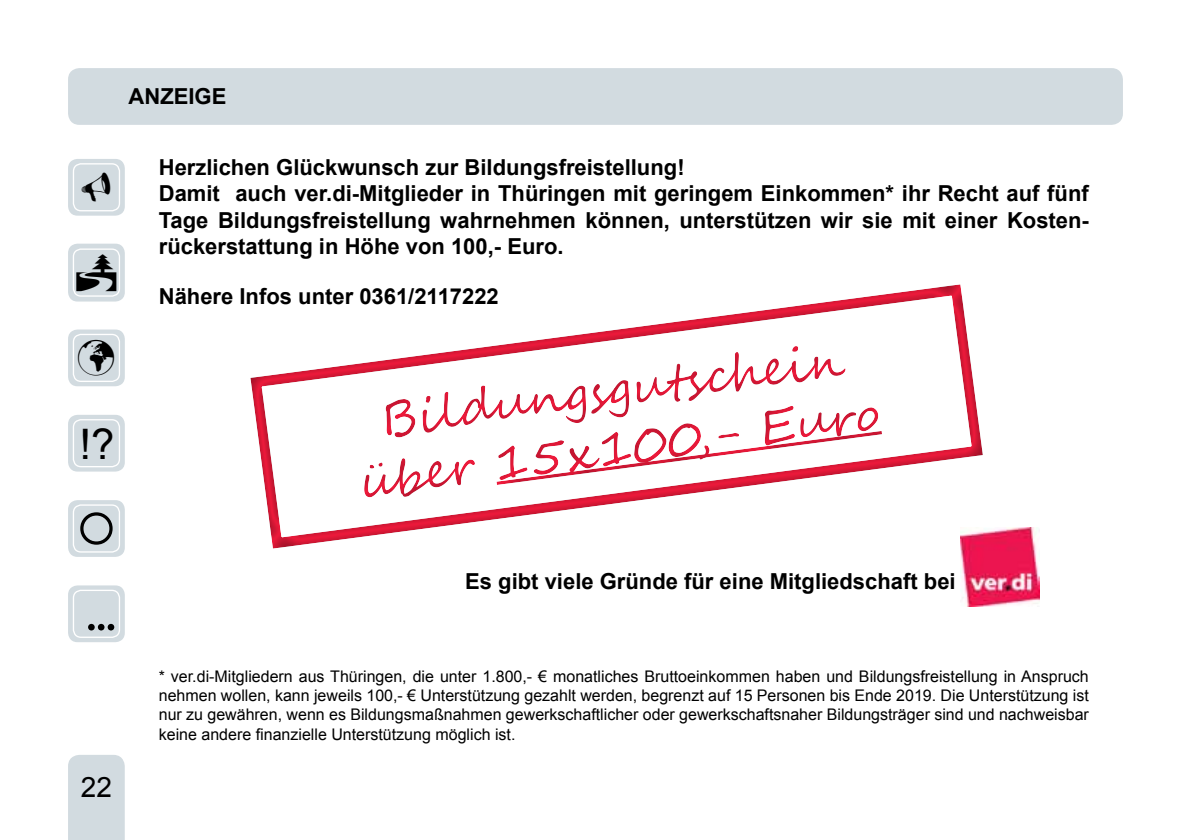
<style>
.page{position:relative;width:1191px;height:840px;background:#fff}
.page>*{position:absolute;margin:0;border:0;box-sizing:border-box;transform-origin:0 0}
.t1{font:48px/57.6px "Segoe Script";color:#ed1a3b;text-align:center}
.t2{font:42px "Arial";color:#000}
.t3{font:28px "Arial";color:#000}
.t4{font:700 22px/26.4px "Arial";color:#000}
.t5{font:16px/19.2px "Arial";color:#000;text-align:justify}
</style>
<div class="page">
<div style="left:68px;top:414px;width:57px;height:57px;background:#d2dbe0;border-radius:9px"></div>
<div style="left:68px;top:68px;width:1055px;height:57px;background:#d2dbe0;border-radius:11px"></div>
<div style="left:68px;top:755px;width:57px;height:84px;background:#d2dbe0"></div>
<div style="left:68px;top:159px;width:57px;height:56px;background:#d2dbe0;border-radius:9px"></div>
<div style="left:68px;top:243px;width:57px;height:58px;background:#d2dbe0;border-radius:9px"></div>
<div style="left:73px;top:248px;width:47px;height:48px;border:1px solid #fff;border-radius:8px"></div>
<div style="left:73px;top:163px;width:47px;height:48px;border:1px solid #fff;border-radius:8px"></div>
<div style="left:73px;top:419px;width:47px;height:48px;border:1px solid #fff;border-radius:8px"></div>
<div style="left:68px;top:329px;width:57px;height:57px;background:#d2dbe0;border-radius:9px"></div>
<div style="left:68px;top:500px;width:57px;height:56px;background:#d2dbe0;border-radius:9px"></div>
<svg style="left:80px;top:512px;width:33px;height:32px"></svg>
<div style="left:73px;top:333px;width:47px;height:49px;border:1px solid #fff;border-radius:8px"></div>
<div style="left:73px;top:504px;width:47px;height:48px;border:1px solid #fff;border-radius:8px"></div>
<div style="left:68px;top:585px;width:57px;height:56px;background:#d2dbe0;border-radius:9px"></div>
<div style="left:73px;top:589px;width:47px;height:48px;border:1px solid #fff;border-radius:8px"></div>
<svg style="left:88px;top:623px;width:26px;height:7px"></svg>
<svg style="left:250px;top:284px;width:733px;height:265px"></svg>
<svg style="left:330px;top:313px;width:574px;height:211px"></svg>
<img style="left:960px;top:526px;width:80px;height:80px">
<h3 class="t4" style="left:129px;top:84px;width:99px">ANZEIGE</h3>
<h2 class="t2" style="left:79px;top:416px;width:37px">!?</h2>
<p class="t4" style="left:159px;top:154px;width:931px">Herzlichen Glückwunsch zur Bildungsfreistellung!<br>Damit auch ver.di-Mitglieder in Thüringen mit geringem Einkommen* ihr Recht auf fünf Tage Bildungsfreistellung wahrnehmen können, unterstützen wir sie mit einer Kosten&shy;rückerstattung in Höhe von 100,- Euro.</p>
<h3 class="t4" style="left:159px;top:283px;width:341px">Nähere Infos unter 0361/2117222</h3>
<h1 class="t1" style="left:349px;top:394px;width:526px;rotate:-7deg">Bildungsgutschein über 15x100,- Euro</h1>
<h3 class="t4" style="left:465px;top:568px;width:492px">Es gibt viele Gründe für eine Mitgliedschaft bei</h3>
<h3 class="t3" style="left:81px;top:767px;width:33px">22</h3>
<p class="t5" style="left:159px;top:666px;width:931px">* ver.di-Mitgliedern aus Thüringen, die unter 1.800,- € monatliches Bruttoeinkommen haben und Bildungsfreistellung in Anspruch nehmen wollen, kann jeweils 100,- € Unterstützung gezahlt werden, begrenzt auf 15 Personen bis Ende 2019. Die Unterstützung ist nur zu gewähren, wenn es Bildungsmaßnahmen gewerkschaftlicher oder gewerkschaftsnaher Bildungsträger sind und nachweisbar keine andere finanzielle Unterstützung möglich ist.</p>
</div>
